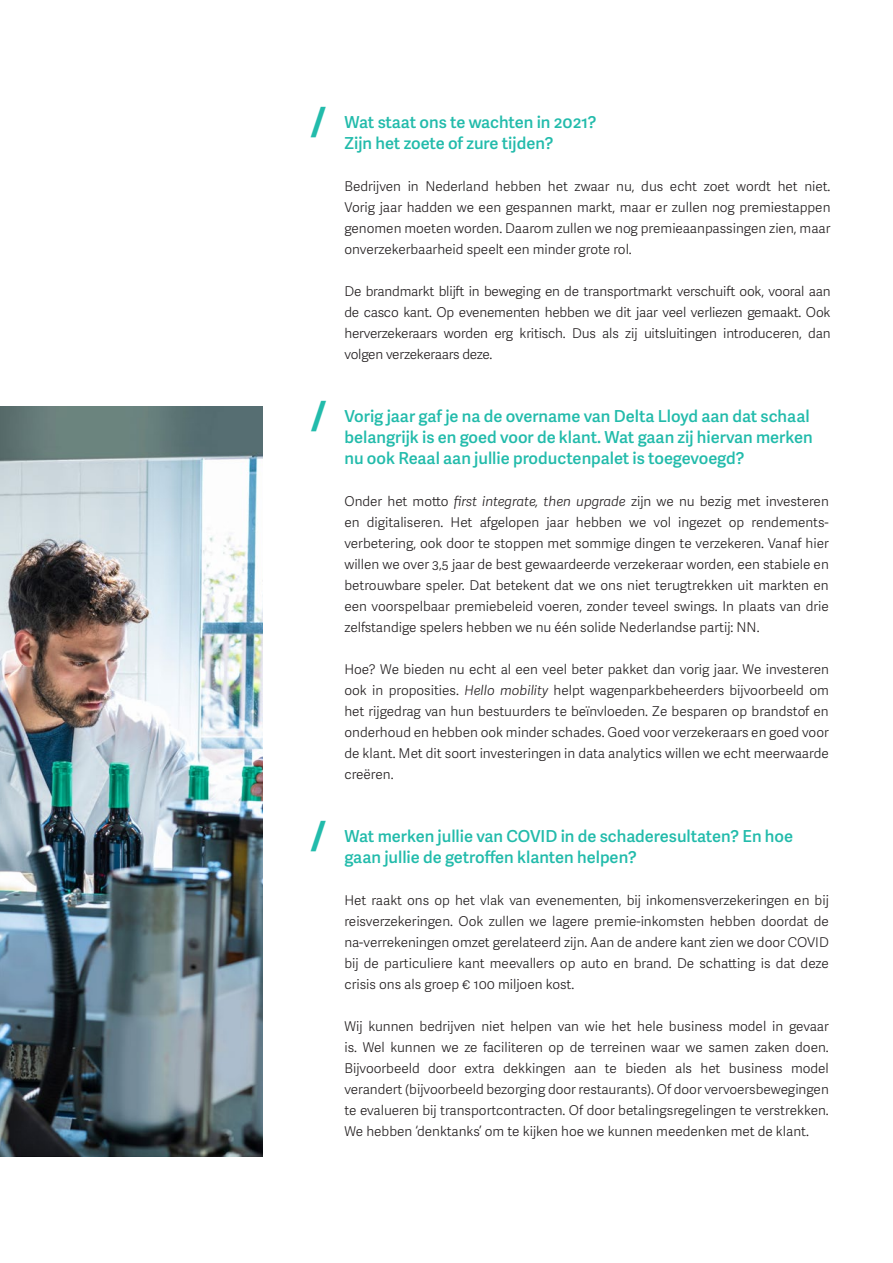
<style>
.page{position:relative;width:893px;height:1263px;background:#fff}
.page>*{position:absolute;margin:0;border:0;box-sizing:border-box;transform-origin:0 0}
.t1{font:700 36px "Adelle Sans";color:#22bbab}
.tk{font:600 16.5px/21px "Adelle Sans";color:#22bbab}
.t2{font:300 13.5px/21px "Adelle Sans";color:#231f20;text-align:justify}
.s1{font-style:italic}
</style>
<div class="page">
<img style="left:0;top:407px;width:263px;height:750px">
<p class="t1" style="left:310px;top:95px;width:17px">/</p>
<p class="t1" style="left:311px;top:389px;width:17px">/</p>
<p class="t1" style="left:310px;top:809px;width:17px">/</p>
<p class="tk" style="left:344px;top:111px;width:254px">Wat staat ons te wachten in 2021?<br>Zijn het zoete of zure tijden?</p>
<p class="t2" style="left:344px;top:175px;width:488px">Bedrijven in Nederland hebben het zwaar nu, dus echt zoet wordt het niet.<br>Vorig jaar hadden we een gespannen markt, maar er zullen nog premiestappen genomen moeten worden. Daarom zullen we nog premieaanpassingen zien, maar onverzekerbaarheid speelt een minder grote rol.</p>
<p class="t2" style="left:344px;top:280px;width:488px">De brandmarkt blijft in beweging en de transportmarkt verschuift ook, vooral aan de casco kant. Op evenementen hebben we dit jaar veel verliezen gemaakt. Ook herverzekeraars worden erg kritisch. Dus als zij uitsluitingen introduceren, dan volgen verzekeraars deze.</p>
<p class="tk" style="left:344px;top:405px;width:470px">Vorig jaar gaf je na de overname van Delta Lloyd aan dat schaal belangrijk is en goed voor de klant. Wat gaan zij hiervan merken nu ook Reaal aan jullie productenpalet is toegevoegd?</p>
<p class="t2" style="left:344px;top:490px;width:486px">Onder het motto <span class="s1">first integrate, then upgrade</span> zijn we nu bezig met investeren en digitaliseren. Het afgelopen jaar hebben we vol ingezet op rendements&shy;verbetering, ook door te stoppen met sommige dingen te verzekeren. Vanaf hier willen we over 3,5 jaar de best gewaardeerde verzekeraar worden, een stabiele en betrouwbare speler. Dat betekent dat we ons niet terugtrekken uit markten en een voorspelbaar premiebeleid voeren, zonder teveel swings. In plaats van drie zelfstandige spelers hebben we nu één solide Nederlandse partij: NN.</p>
<p class="t2" style="left:344px;top:658px;width:486px">Hoe? We bieden nu echt al een veel beter pakket dan vorig jaar. We investeren ook in proposities. <span class="s1">Hello mobility</span> helpt wagenparkbeheerders bijvoorbeeld om het rijgedrag van hun bestuurders te beïnvloeden. Ze besparen op brandstof en onderhoud en hebben ook minder schades. Goed voor verzekeraars en goed voor de klant. Met dit soort investeringen in data analytics willen we echt meerwaarde creëren.</p>
<p class="tk" style="left:344px;top:825px;width:450px">Wat merken jullie van COVID in de schaderesultaten? En hoe gaan jullie de getroffen klanten helpen?</p>
<p class="t2" style="left:344px;top:889px;width:486px">Het raakt ons op het vlak van evenementen, bij inkomensverzekeringen en bij reisverzekeringen. Ook zullen we lagere premie-inkomsten hebben doordat de na-verrekeningen omzet gerelateerd zijn. Aan de andere kant zien we door COVID bij de particuliere kant meevallers op auto en brand. De schatting is dat deze crisis ons als groep € 100 miljoen kost.</p>
<p class="t2" style="left:344px;top:1015px;width:486px">Wij kunnen bedrijven niet helpen van wie het hele business model in gevaar is. Wel kunnen we ze faciliteren op de terreinen waar we samen zaken doen.<br>Bijvoorbeeld door extra dekkingen aan te bieden als het business model verandert (bijvoorbeeld bezorging door restaurants). Of door vervoersbewegingen te evalueren bij transportcontracten. Of door betalingsregelingen te verstrekken.<br>We hebben ‘denktanks’ om te kijken hoe we kunnen meedenken met de klant.</p>
</div>
